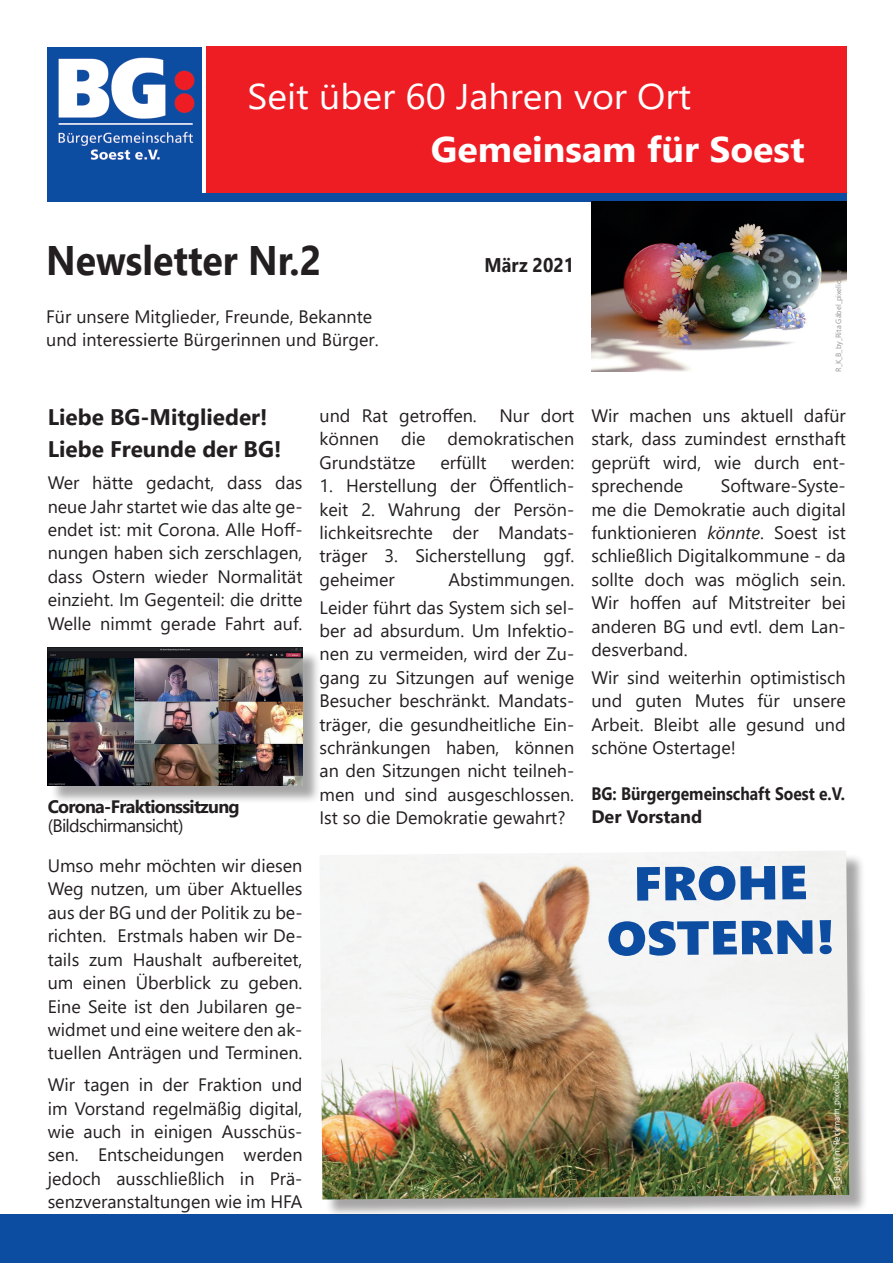
<style>
.page{position:relative;width:893px;height:1263px;background:#fff}
.page>*{position:absolute;margin:0;border:0;box-sizing:border-box;transform-origin:0 0}
.t1{font:47.85px/54.8px "Segoe UI Black";color:#0d4da1;text-align:center;scale:1.09 1}
.t2{font:700 41.25px "Segoe UI";color:#231f20;scale:.91 1}
.t3{font:35.7px "Segoe UI";color:#fff;scale:1.05 1}
.t4{font:700 35.7px "Segoe UI";color:#fff;scale:1.05 1}
.t5{font:700 22.5px/32px "Segoe UI";color:#231f20}
.t6{font:700 19.8px "Segoe UI";color:#231f20;scale:.91 1}
.t7{font:18px/23.4px "Segoe UI";color:#231f20;text-align:justify}
.t8{font:700 18px/23.7px "Segoe UI";color:#231f20;scale:.87 1}
.t9{font:700 18px "Segoe UI";letter-spacing:-.04em;color:#231f20}
.t10{font:18px "Segoe UI";letter-spacing:-.04em;color:#231f20}
.t11{font:8.85px "Segoe UI";color:#fff;scale:.92 1}
.t12{font:7.5px "Segoe UI";color:#939598}
.s1{font-style:italic}
</style>
<div class="page">
<div style="left:207px;top:47px;width:640px;height:147px;background:#ee1d23"></div>
<div style="left:201px;top:193px;width:646px;height:9px;background:#0d4da1"></div>
<img style="left:48px;top:47px;width:154px;height:155px">
<div style="left:0;top:1214px;width:893px;height:49px;background:#0d4da1"></div>
<div style="left:50px;top:650px;width:272px;height:154px;background:#231f20;opacity:.4"></div>
<img style="left:48px;top:647px;width:255px;height:138px">
<div style="left:322px;top:853px;width:546px;height:365px;background:#231f20;opacity:.4"></div>
<img style="left:320px;top:851px;width:529px;height:348px">
<img style="left:591px;top:202px;width:255px;height:170px">
<h3 class="t3" style="left:248px;top:63px;width:424px">Seit über 60 Jahren vor Ort</h3>
<h3 class="t4" style="left:431px;top:116px;width:358px">Gemeinsam für Soest</h3>
<h2 class="t2" style="left:46px;top:221px;width:304px">Newsletter Nr.2</h2>
<p class="t7" style="left:46px;top:304px;width:334px;line-height:22.5px">Für unsere Mitglieder, Freunde, Bekannte und interessierte Bürgerinnen und Bürger.</p>
<p class="t6" style="left:485px;top:246px;width:100px">März 2021</p>
<p class="t12" style="left:831px;top:372px;width:104px;rotate:-90deg">R_K_B_by_Rita Gäbel_pixelio.de</p>
<p class="t5" style="left:48px;top:400px;width:235px">Liebe BG-Mitglieder!<br>Liebe Freunde der BG!</p>
<p class="t7" style="left:48px;top:469px;width:256px">Wer hätte gedacht, dass das neue Jahr startet wie das alte ge&shy;endet ist: mit Corona. Alle Hoff&shy;nungen haben sich zerschlagen, dass Ostern wieder Normalität einzieht. Im Gegenteil: die dritte Welle nimmt gerade Fahrt auf.</p>
<p class="t9" style="left:48px;top:789px;width:193px">Corona-Fraktionssitzung</p>
<p class="t10" style="left:48px;top:809px;width:137px">(Bildschirmansicht)</p>
<p class="t7" style="left:48px;top:852px;width:256px">Umso mehr möchten wir diesen Weg nutzen, um über Aktuelles aus der BG und der Politik zu be&shy;richten. Erstmals haben wir De&shy;tails zum Haushalt aufbereitet, um einen Überblick zu geben.<br>Eine Seite ist den Jubilaren ge&shy;widmet und eine weitere den ak&shy;tuellen Anträgen und Terminen.</p>
<p class="t7" style="left:48px;top:1071px;width:256px">Wir tagen in der Fraktion und im Vorstand regelmäßig digital, wie auch in einigen Ausschüs&shy;sen. Entscheidungen werden jedoch ausschließlich in Prä&shy;senzveranstaltungen wie im HFA</p>
<p class="t7" style="left:320px;top:402px;width:159px">und Rat getroffen.</p>
<p class="t7" style="left:320px;top:402px;width:256px;text-indent:180px">Nur dort können die demokratischen Grundstätze</p>
<p class="t7" style="left:440px;top:449px;width:48px">erfüllt</p>
<p class="t7" style="left:511px;top:449px;width:64px">werden:</p>
<p class="t7" style="left:320px;top:472px;width:256px">1. Herstellung der Öffentlich&shy;keit 2. Wahrung der Persön&shy;lichkeitsrechte der Mandats&shy;träger 3. Sicherstellung ggf. geheimer</p>
<p class="t7" style="left:320px;top:564px;width:256px;line-height:27.6px;text-align:right">Abstimmungen.<br>Leider führt das System sich sel-</p>
<p class="t7" style="left:320px;top:617px;width:256px">ber ad absurdum. Um Infektio&shy;nen zu vermeiden, wird der Zu&shy;gang zu Sitzungen auf wenige Besucher beschränkt. Mandats&shy;träger, die gesundheitliche Ein&shy;schränkungen haben, können an den Sitzungen nicht teilneh&shy;men und sind ausgeschlossen.<br>Ist so die Demokratie gewahrt?</p>
<p class="t7" style="left:591px;top:402px;width:256px">Wir machen uns aktuell dafür stark, dass zumindest ernsthaft geprüft wird, wie durch ent&shy;sprechende</p>
<p class="t7" style="left:591px;top:472px;width:256px;text-indent:129px">Software-Syste&shy;me die Demokratie auch digital funktionieren <span class="s1">könnte</span>. Soest ist schließlich Digitalkommune - da sollte doch was möglich sein.<br>Wir hoffen auf Mitstreiter bei anderen BG und evtl. dem Lan&shy;desverband.</p>
<p class="t7" style="left:591px;top:664px;width:256px">Wir sind weiterhin optimistisch und guten Mutes für unsere Arbeit. Bleibt alle gesund und schöne Ostertage!</p>
<p class="t8" style="left:591px;top:780px;width:293px">BG: Bürgergemeinschaft Soest e.V.<br>Der Vorstand</p>
<h1 class="t1" style="left:605px;top:854px;width:211px;rotate:-1deg">FROHE<br>OSTERN!</h1>
<p class="t11" style="left:829px;top:1189px;width:131px;rotate:-91deg">K_B_by_Tim Reckmann_pixelio.de</p>
</div>
